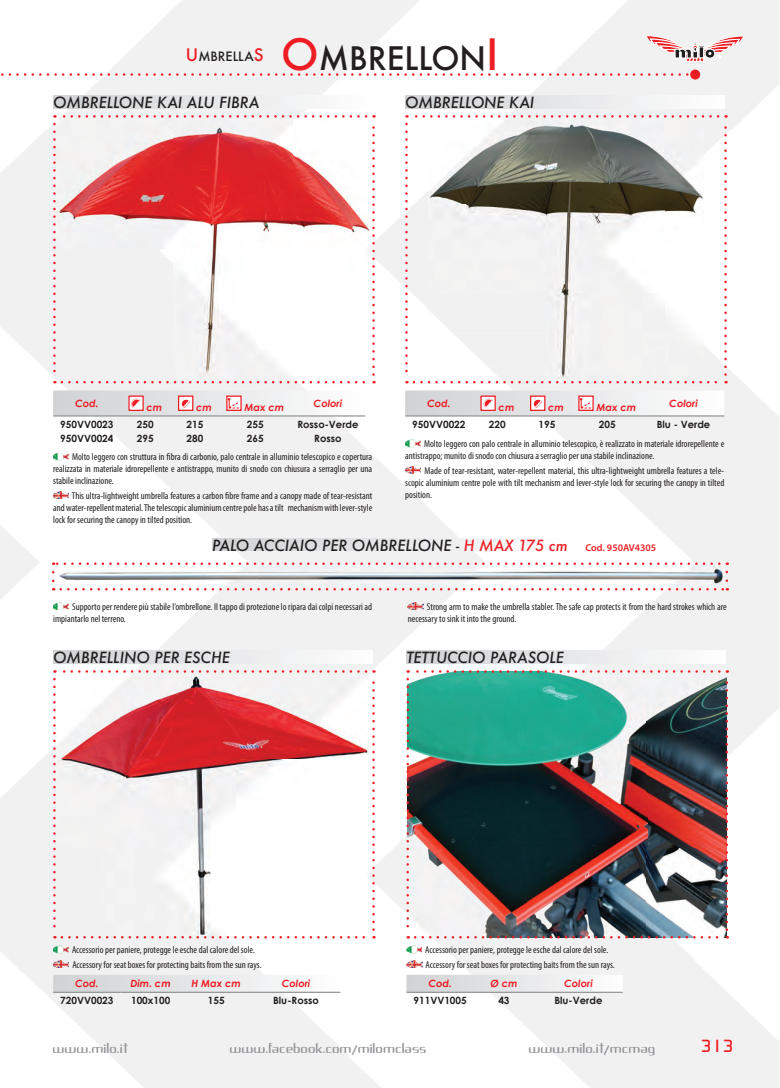
<style>
.page{position:relative;width:780px;height:1088px;background:#fff}
.page>*{position:absolute;margin:0;border:0;box-sizing:border-box;transform-origin:0 0}
.t1{font:500 31.5px "Futura";color:#231f20}
.t2{font:500 17.5px "Continuum";color:#ee1d23}
.t3{font:italic 500 15px "Futura";color:#231f20}
.t4{font:500 12.62px "Futura";color:#231f20}
.t5{font:12.5px "Arbeka";color:#939598}
.t6{font:condensed 10px/12px "Myriad Pro";color:#231f20}
.t7{font:700 10px "Century Gothic";color:#231f20}
.t8{font:italic 700 10px "Century Gothic";color:#ee1d23}
.t9{font:600 10px "Myriad Pro";color:#ee1d23}
.s1{font-size:16.75px;color:#ee1d23}
.s2{font-size:42px;color:#ee1d23}
.s3{color:#ee1d23}
</style>
<div class="page">
<img style="left:48px;top:0;width:731px;height:130px">
<img style="left:0;top:130px;width:85px;height:900px">
<img style="left:347px;top:130px;width:85px;height:958px">
<img style="left:694px;top:130px;width:85px;height:958px">
<img style="left:432px;top:383px;width:262px;height:287px">
<svg style="left:1px;top:73px;width:689px;height:3px"></svg>
<div style="left:690px;top:70px;width:10px;height:10px;background:#ee1d23;border-radius:50%"></div>
<svg style="left:645px;top:35px;width:99px;height:27px"></svg>
<img style="left:53px;top:566px;width:673px;height:21px">
<svg style="left:52px;top:572px;width:2px;height:18px"></svg>
<svg style="left:61px;top:588px;width:666px;height:2px"></svg>
<svg style="left:725px;top:562px;width:3px;height:19px"></svg>
<svg style="left:53px;top:562px;width:666px;height:3px"></svg>
<svg style="left:212px;top:538px;width:355px;height:12px"></svg>
<img style="left:54px;top:120px;width:319px;height:259px">
<svg style="left:53px;top:124px;width:3px;height:259px"></svg>
<svg style="left:62px;top:381px;width:312px;height:2px"></svg>
<svg style="left:372px;top:115px;width:3px;height:260px"></svg>
<svg style="left:54px;top:115px;width:312px;height:3px"></svg>
<img style="left:428px;top:118px;width:275px;height:263px">
<svg style="left:405px;top:124px;width:2px;height:259px"></svg>
<svg style="left:414px;top:381px;width:312px;height:2px"></svg>
<svg style="left:724px;top:115px;width:2px;height:260px"></svg>
<svg style="left:406px;top:115px;width:312px;height:3px"></svg>
<svg style="left:405px;top:390px;width:319px;height:25px"></svg>
<hr style="left:405px;top:415px;width:67px;height:2px;background:#939598">
<hr style="left:472px;top:415px;width:50px;height:2px;background:#939598">
<hr style="left:522px;top:415px;width:50px;height:2px;background:#939598">
<hr style="left:572px;top:415px;width:70px;height:2px;background:#939598">
<hr style="left:642px;top:415px;width:82px;height:2px;background:#939598">
<img style="left:482px;top:397px;width:12px;height:12px">
<div style="left:480px;top:395px;width:16px;height:16px;border:1px solid #ee1d23"></div>
<img style="left:532px;top:397px;width:11px;height:12px">
<div style="left:530px;top:395px;width:15px;height:16px;border:1px solid #ee1d23"></div>
<img style="left:580px;top:397px;width:11px;height:12px">
<div style="left:578px;top:395px;width:15px;height:16px;border:1px solid #ee1d23"></div>
<svg style="left:53px;top:390px;width:312px;height:25px"></svg>
<hr style="left:53px;top:415px;width:67px;height:2px;background:#939598">
<hr style="left:120px;top:415px;width:50px;height:2px;background:#939598">
<hr style="left:170px;top:415px;width:50px;height:2px;background:#939598">
<hr style="left:220px;top:415px;width:71px;height:2px;background:#939598">
<hr style="left:291px;top:415px;width:74px;height:2px;background:#939598">
<img style="left:130px;top:397px;width:12px;height:12px">
<div style="left:128px;top:395px;width:16px;height:16px;border:1px solid #ee1d23"></div>
<img style="left:180px;top:397px;width:11px;height:12px">
<div style="left:178px;top:395px;width:15px;height:16px;border:1px solid #ee1d23"></div>
<img style="left:228px;top:397px;width:12px;height:12px">
<div style="left:226px;top:395px;width:16px;height:16px;border:1px solid #ee1d23"></div>
<svg style="left:405px;top:96px;width:319px;height:12px"></svg>
<svg style="left:53px;top:96px;width:319px;height:12px"></svg>
<img style="left:53px;top:453px;width:15px;height:7px">
<img style="left:53px;top:492px;width:16px;height:7px">
<img style="left:405px;top:440px;width:15px;height:7px">
<img style="left:405px;top:466px;width:16px;height:8px">
<img style="left:53px;top:603px;width:15px;height:7px">
<img style="left:407px;top:603px;width:16px;height:7px">
<img style="left:57px;top:671px;width:314px;height:266px">
<svg style="left:53px;top:679px;width:3px;height:259px"></svg>
<svg style="left:62px;top:936px;width:312px;height:2px"></svg>
<svg style="left:372px;top:670px;width:3px;height:260px"></svg>
<svg style="left:54px;top:670px;width:312px;height:3px"></svg>
<svg style="left:53px;top:975px;width:287px;height:17px"></svg>
<hr style="left:53px;top:992px;width:67px;height:1px;background:#939598">
<hr style="left:120px;top:992px;width:61px;height:1px;background:#939598">
<hr style="left:181px;top:992px;width:71px;height:1px;background:#939598">
<hr style="left:252px;top:992px;width:88px;height:1px;background:#939598">
<svg style="left:53px;top:651px;width:319px;height:12px"></svg>
<img style="left:53px;top:946px;width:15px;height:7px">
<img style="left:53px;top:960px;width:16px;height:8px">
<img style="left:407px;top:671px;width:319px;height:266px">
<svg style="left:406px;top:679px;width:3px;height:259px"></svg>
<svg style="left:415px;top:936px;width:312px;height:2px"></svg>
<svg style="left:725px;top:670px;width:3px;height:260px"></svg>
<svg style="left:407px;top:670px;width:312px;height:3px"></svg>
<svg style="left:406px;top:975px;width:216px;height:17px"></svg>
<hr style="left:406px;top:992px;width:68px;height:1px;background:#939598">
<hr style="left:474px;top:992px;width:60px;height:1px;background:#939598">
<hr style="left:534px;top:992px;width:88px;height:1px;background:#939598">
<svg style="left:406px;top:651px;width:319px;height:12px"></svg>
<img style="left:406px;top:946px;width:16px;height:7px">
<img style="left:406px;top:960px;width:16px;height:8px">
<svg style="left:167px;top:453px;width:3px;height:7px"></svg>
<svg style="left:225px;top:492px;width:4px;height:7px"></svg>
<p class="t4" style="left:186px;top:47px;width:79px"><span class="s1">U</span>MBRELLA<span class="s1">S</span></p>
<h1 class="t1" style="left:281px;top:37px;width:219px"><span class="s2">O</span>MBRELLON<span class="s2">I</span></h1>
<h3 class="t3" style="left:53px;top:92px;width:208px">OMBRELLONE KAI ALU FIBRA</h3>
<h3 class="t3" style="left:405px;top:92px;width:131px">OMBRELLONE KAI</h3>
<p class="t8" style="left:75px;top:397px;width:25px">Cod.</p>
<p class="t8" style="left:146px;top:401px;width:17px">cm</p>
<p class="t8" style="left:196px;top:401px;width:17px">cm</p>
<p class="t8" style="left:244px;top:401px;width:41px">Max cm</p>
<p class="t8" style="left:313px;top:397px;width:30px">Colori</p>
<p class="t8" style="left:427px;top:397px;width:25px">Cod.</p>
<p class="t8" style="left:498px;top:401px;width:17px">cm</p>
<p class="t8" style="left:548px;top:401px;width:17px">cm</p>
<p class="t8" style="left:596px;top:401px;width:41px">Max cm</p>
<p class="t8" style="left:669px;top:397px;width:30px">Colori</p>
<p class="t7" style="left:60px;top:418px;width:55px">950VV0023</p>
<p class="t7" style="left:137px;top:418px;width:18px">250</p>
<p class="t7" style="left:186px;top:418px;width:18px">215</p>
<p class="t7" style="left:247px;top:418px;width:18px">255</p>
<p class="t7" style="left:297px;top:418px;width:63px">Rosso-Verde</p>
<p class="t7" style="left:60px;top:432px;width:55px">950VV0024</p>
<p class="t7" style="left:137px;top:432px;width:18px">295</p>
<p class="t7" style="left:187px;top:432px;width:18px">280</p>
<p class="t7" style="left:247px;top:432px;width:18px">265</p>
<p class="t7" style="left:314px;top:432px;width:29px">Rosso</p>
<p class="t6" style="left:53px;top:451px;width:320px;text-align:justify;text-indent:19px">Molto leggero con struttura in bra di carbonio, palo centrale in alluminio telescopico e copertura realizzata in materiale idrorepellente e antistrappo, munito di snodo con chiusura a serraglio per una stabile inclinazione.</p>
<p class="t6" style="left:53px;top:489px;width:320px;text-align:justify;text-indent:19px">This ultra-lightweight umbrella features a carbon bre frame and a canopy made of tear-resistant and water-repellent material. The telescopic aluminium centre pole has a tilt mechanism with lever-style lock for securing the canopy in tilted position.</p>
<p class="t7" style="left:412px;top:418px;width:55px">950VV0022</p>
<p class="t7" style="left:489px;top:418px;width:18px">220</p>
<p class="t7" style="left:538px;top:418px;width:18px">195</p>
<p class="t7" style="left:599px;top:418px;width:18px">205</p>
<p class="t7" style="left:656px;top:418px;width:55px">Blu - Verde</p>
<p class="t6" style="left:405px;top:438px;width:320px;text-indent:19px">Molto leggero con palo centrale in alluminio telescopico, è realizzato in materiale idrorepellente e antistrappo; munito di snodo con chiusura a serraglio per una stabile inclinazione.</p>
<p class="t6" style="left:405px;top:464px;width:320px;text-align:justify;text-indent:19px">Made of tear-resistant, water-repellent material, this ultra-lightweight umbrella features a tele&shy;scopic aluminium centre pole with tilt mechanism and lever-style lock for securing the canopy in tilted position.</p>
<h3 class="t3" style="left:212px;top:535px;width:357px">PALO ACCIAIO PER OMBRELLONE - <span class="s3">H MAX 175 cm</span></h3>
<p class="t9" style="left:585px;top:541px;width:72px">Cod. 950AV4305</p>
<p class="t6" style="left:53px;top:600px;width:320px;text-indent:19px">Supporto per rendere più stabile l’ombrellone. Il tappo di protezione lo ripara dai colpi necessari ad impiantarlo nel terreno.</p>
<p class="t6" style="left:407px;top:600px;width:320px;text-indent:19px">Strong arm to make the umbrella stabler. The safe cap protects it from the hard strokes which are necessary to sink it into the ground.</p>
<h3 class="t3" style="left:53px;top:647px;width:178px">OMBRELLINO PER ESCHE</h3>
<h3 class="t3" style="left:406px;top:647px;width:159px">TETTUCCIO PARASOLE</h3>
<p class="t6" style="left:72px;top:942px;width:191px;line-height:14.6px">Accessorio per paniere, protegge le esche dal calore del sole.<br>Accessory for seat boxes for protecting baits from the sun rays.</p>
<p class="t8" style="left:75px;top:977px;width:25px">Cod.</p>
<p class="t8" style="left:130px;top:977px;width:42px">Dim. cm</p>
<p class="t8" style="left:191px;top:977px;width:51px">H Max cm</p>
<p class="t8" style="left:282px;top:977px;width:30px">Colori</p>
<p class="t7" style="left:60px;top:994px;width:55px">720VV0023</p>
<p class="t7" style="left:131px;top:994px;width:41px">100x100</p>
<p class="t7" style="left:208px;top:994px;width:18px">155</p>
<p class="t7" style="left:273px;top:994px;width:47px">Blu-Rosso</p>
<p class="t6" style="left:425px;top:942px;width:191px;line-height:14.6px">Accessorio per paniere, protegge le esche dal calore del sole.<br>Accessory for seat boxes for protecting baits from the sun rays.</p>
<p class="t8" style="left:428px;top:977px;width:25px">Cod.</p>
<p class="t8" style="left:490px;top:977px;width:29px">Ø cm</p>
<p class="t8" style="left:564px;top:977px;width:30px">Colori</p>
<p class="t7" style="left:413px;top:994px;width:55px">911VV1005</p>
<p class="t7" style="left:498px;top:994px;width:13px">43</p>
<p class="t7" style="left:554px;top:994px;width:49px">Blu-Verde</p>
<p class="t5" style="left:53px;top:1042px;width:76px">www.milo.it</p>
<p class="t5" style="left:230px;top:1042px;width:198px">www.facebook.com/milomclass</p>
<p class="t5" style="left:529px;top:1042px;width:128px">www.milo.it/mcmag</p>
<h2 class="t2" style="left:700px;top:1034px;width:35px">313</h2>
</div>
